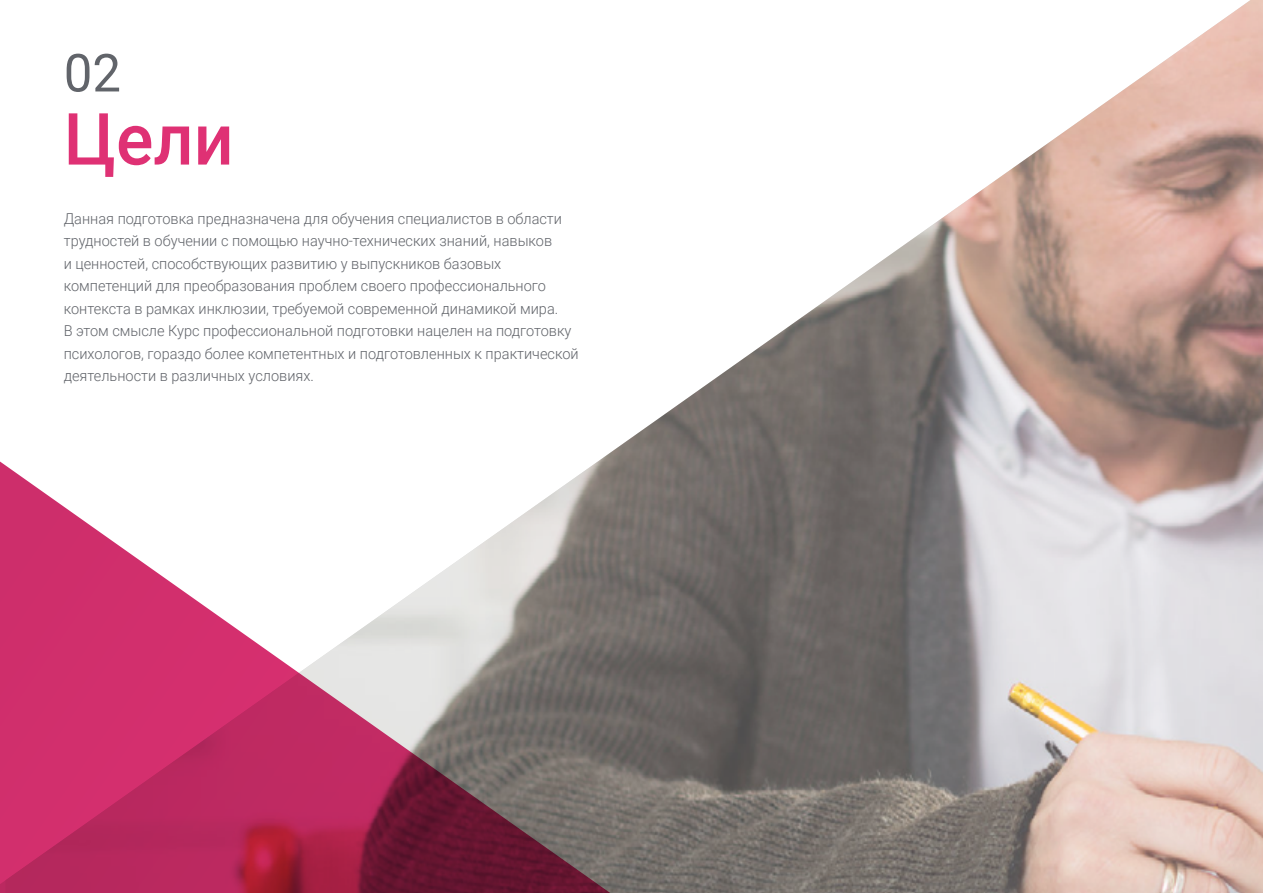
<style>
.page{position:relative;width:1263px;height:893px;background:#fff}
.page>*{position:absolute;margin:0;border:0;box-sizing:border-box;transform-origin:0 0}
.t1{font:500 72px "Roboto";color:#df3174}
.t2{font:52.5px "Roboto";color:#61646a}
.t3{font:300 15px/22.5px "Roboto";color:#61646a}
</style>
<div class="page">
<img style="left:620px;top:0;width:643px;height:893px">
<svg style="left:0;top:446px;width:640px;height:447px"></svg>
<h2 class="t2" style="left:64px;top:36px;width:59px">02</h2>
<h1 class="t1" style="left:64px;top:89px;width:171px">Цели</h1>
<p class="t3" style="left:64px;top:207px;width:516px">Данная подготовка предназначена для обучения специалистов в области трудностей в обучении с помощью научно-технических знаний, навыков<br>и ценностей, способствующих развитию у выпускников базовых компетенций для преобразования проблем своего профессионального контекста в рамках инклюзии, требуемой современной динамикой мира.<br>В этом смысле Курс профессиональной подготовки нацелен на подготовку психологов, гораздо более компетентных и подготовленных к практической деятельности в различных условиях.</p>
</div>
